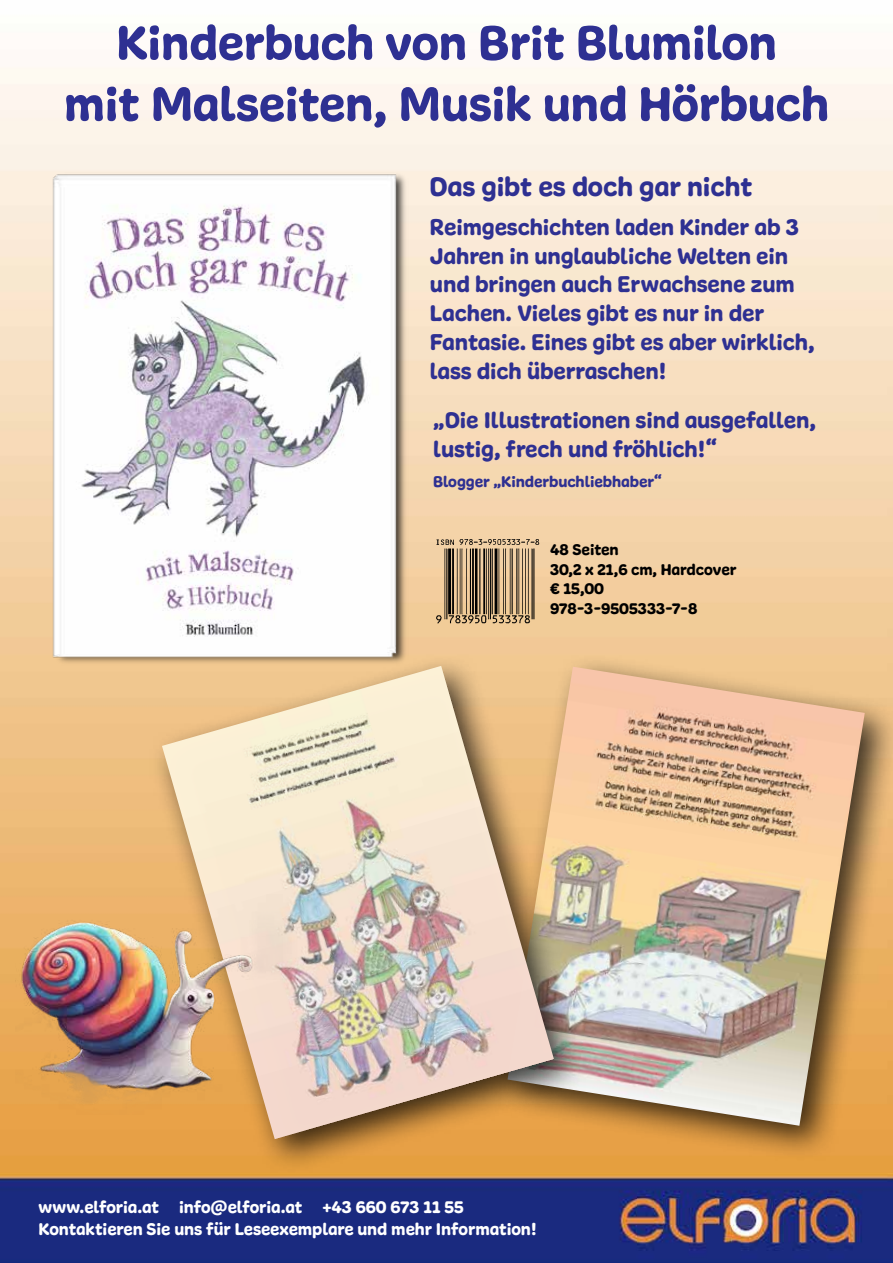
<style>
.page{position:relative;width:893px;height:1263px;background:#fff}
.page>*{position:absolute;margin:0;border:0;box-sizing:border-box;transform-origin:0 0}
.t1{font:51px/61.2px "Freude";color:#2e3092;text-align:center}
.t2{font:28.5px "Freude";color:#2e3092}
.t3{font:24px/28.8px "Freude";color:#2e3092}
.t4{font:18px/21.6px "Freude";color:#fff}
.t5{font:16.5px/19.8px "Freude";color:#000}
.t6{font:16.5px "Freude";color:#2e3092}
</style>
<div class="page">
<img style="left:0;top:67px;width:893px;height:1196px">
<img style="left:50px;top:170px;width:358px;height:495px">
<div style="left:494px;top:654px;width:399px;height:508px;background:#000;opacity:.75"></div>
<img style="left:589px;top:667px;width:276px;height:459px">
<div style="left:150px;top:653px;width:439px;height:522px;background:#000;opacity:.75"></div>
<img style="left:162px;top:666px;width:392px;height:473px">
<img style="left:434px;top:538px;width:106px;height:85px">
<img style="left:15px;top:844px;width:330px;height:271px">
<h1 class="t1" style="left:64px;top:13px;width:766px">Kinderbuch von Brit Blumilon<br>mit Malseiten, Musik und Hörbuch</h1>
<p class="t2" style="left:429px;top:169px;width:324px">Das gibt es doch gar nicht</p>
<p class="t3" style="left:430px;top:213px;width:386px">Reimgeschichten laden Kinder ab 3<br>Jahren in unglaubliche Welten ein und bringen auch Erwachsene zum<br>Lachen. Vieles gibt es nur in der<br>Fantasie. Eines gibt es aber wirklich, lass dich überraschen!</p>
<p class="t3" style="left:433px;top:406px;width:384px">„Die Illustrationen sind ausgefallen, lustig, frech und fröhlich!“</p>
<p class="t6" style="left:433px;top:471px;width:230px">Blogger „Kinderbuchliebhaber“</p>
<p class="t5" style="left:550px;top:540px;width:188px">48 Seiten<br>30,2 x 21,6 cm, Hardcover € 15,00<br>978-3-9505333-7-8</p>
<p class="t4" style="left:38px;top:1196px;width:500px">www.elforia.at info@elforia.at +43 660 673 11 55<br>Kontaktieren Sie uns für Leseexemplare und mehr Information!</p>
</div>
